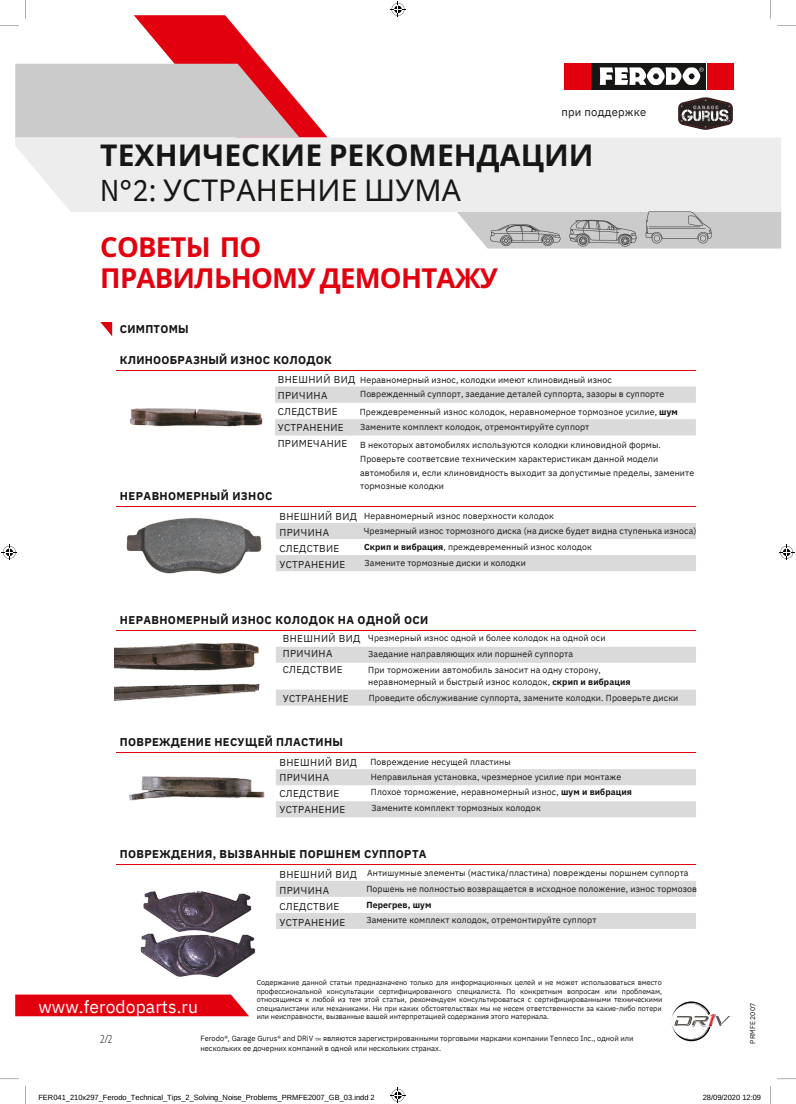
<style>
.page{position:relative;width:796px;height:1104px;background:#fff}
.page>*{position:absolute;margin:0;border:0;box-sizing:border-box;transform-origin:0 0}
.t1{font:700 30px "Noto Sans";color:#171615}
.t2{font:30px "Noto Sans";letter-spacing:.005em;color:#171615}
.t3{font:700 27.5px "Noto Sans";letter-spacing:-.03em;color:#e3000e}
.t4{font:17.5px "IBM Plex Sans";letter-spacing:.005em;color:#fff}
.t5{font:700 11.25px "IBM Plex Sans";letter-spacing:.03em;color:#171615}
.t6{font:11.25px "IBM Plex Sans";letter-spacing:.02em;color:#171615}
.t7{font:300 11.25px "Open Sans Condensed";color:#171615}
.t8{font:10px/15.9px "IBM Plex Sans";letter-spacing:.03em;color:#171615}
.t9{font:8.75px/13.9px "IBM Plex Sans";letter-spacing:.01em;color:#171615}
.t10{font:700 8.75px "IBM Plex Sans";letter-spacing:.01em;color:#171615}
.t11{font:7.5px "IBM Plex Sans";letter-spacing:-.005em;color:#171615}
.t12{font:7.5px "Arimo";color:#000}
.t13{font:7.25px/8.5px "IBM Plex Sans";letter-spacing:-.005em;color:#171615;text-align:justify}
.t14{font:6.88px "IBM Plex Sans";letter-spacing:.045em;color:#171615}
.t15{font:4.38px "IBM Plex Sans";color:#171615}
.s1{font-family:"IBM Plex Sans Cond"}
.s2{font-weight:700}
</style>
<div class="page">
<div style="left:592px;top:63px;width:114px;height:26px;background:#171615"></div>
<div style="left:564px;top:63px;width:27px;height:26px;background:#e3000e"></div>
<div style="left:707px;top:63px;width:26px;height:26px;background:#e3000e"></div>
<svg style="left:600px;top:67px;width:104px;height:18px"></svg>
<div style="left:719px;top:212px;width:62px;height:36px;background:#cbcbcb"></div>
<div style="left:15px;top:137px;width:766px;height:75px;background:#ededed"></div>
<img style="left:441px;top:199px;width:127px;height:50px">
<img style="left:564px;top:209px;width:27px;height:40px">
<img style="left:591px;top:205px;width:128px;height:44px">
<svg style="left:100px;top:322px;width:12px;height:14px"></svg>
<svg style="left:678px;top:97px;width:55px;height:33px"></svg>
<svg style="left:672px;top:1001px;width:60px;height:40px"></svg>
<hr style="left:116px;top:370px;width:160px;height:1px;background:#e3000e">
<hr style="left:276px;top:370px;width:85px;height:1px;background:#e3000e">
<hr style="left:361px;top:370px;width:335px;height:1px;background:#e3000e">
<img style="left:129px;top:386px;width:148px;height:50px">
<svg style="left:277px;top:523px;width:419px;height:48px"></svg>
<hr style="left:116px;top:506px;width:160px;height:1px;background:#e3000e">
<hr style="left:276px;top:506px;width:85px;height:1px;background:#e3000e">
<hr style="left:361px;top:506px;width:335px;height:1px;background:#e3000e">
<img style="left:126px;top:518px;width:151px;height:56px">
<svg style="left:277px;top:647px;width:419px;height:58px"></svg>
<hr style="left:116px;top:630px;width:160px;height:1px;background:#e3000e">
<hr style="left:276px;top:630px;width:85px;height:1px;background:#e3000e">
<hr style="left:361px;top:630px;width:335px;height:1px;background:#e3000e">
<img style="left:115px;top:643px;width:162px;height:63px">
<svg style="left:277px;top:769px;width:419px;height:48px"></svg>
<hr style="left:116px;top:752px;width:160px;height:1px;background:#e3000e">
<hr style="left:276px;top:752px;width:85px;height:1px;background:#e3000e">
<hr style="left:361px;top:752px;width:335px;height:1px;background:#e3000e">
<img style="left:129px;top:769px;width:148px;height:49px">
<svg style="left:277px;top:881px;width:419px;height:48px"></svg>
<hr style="left:116px;top:864px;width:160px;height:1px;background:#e3000e">
<hr style="left:276px;top:864px;width:85px;height:1px;background:#e3000e">
<hr style="left:361px;top:864px;width:335px;height:1px;background:#e3000e">
<img style="left:140px;top:881px;width:137px;height:97px">
<svg style="left:15px;top:994px;width:234px;height:22px;background:#e4101d"></svg>
<svg style="left:770px;top:0;width:1px;height:19px"></svg>
<svg style="left:0;top:0;width:328px;height:137px"></svg>
<svg style="left:777px;top:25px;width:19px;height:1px"></svg>
<svg style="left:0;top:1078px;width:19px;height:1px"></svg>
<svg style="left:777px;top:1078px;width:19px;height:1px"></svg>
<svg style="left:25px;top:1086px;width:1px;height:17px"></svg>
<svg style="left:770px;top:1086px;width:1px;height:17px"></svg>
<svg style="left:390px;top:2px;width:15px;height:15px"></svg>
<svg style="left:390px;top:1087px;width:15px;height:15px"></svg>
<svg style="left:2px;top:545px;width:15px;height:15px"></svg>
<svg style="left:779px;top:545px;width:15px;height:15px"></svg>
<p class="t6" style="left:561px;top:105px;width:86px">при поддержке</p>
<p class="t1" style="left:100px;top:133px;width:495px">ТЕХНИЧЕСКИЕ РЕКОМЕНДАЦИИ</p>
<p class="t2" style="left:100px;top:169px;width:362px"><span class="s1">N°2:</span> УСТРАНЕНИЕ ШУМА</p>
<p class="t3" style="left:100px;top:227px;width:163px">СОВЕТЫ ПО</p>
<p class="t3" style="left:100px;top:258px;width:399px">ПРАВИЛЬНОМУ ДЕМОНТАЖУ</p>
<p class="t5" style="left:120px;top:321px;width:70px">СИМПТОМЫ</p>
<p class="t5" style="left:120px;top:352px;width:213px">КЛИНООБРАЗНЫЙ ИЗНОС КОЛОДОК</p>
<p class="t8" style="left:278px;top:372px;width:79px">ВНЕШНИЙ ВИД<br>ПРИЧИНА</p>
<p class="t8" style="left:278px;top:403px;width:61px">СЛЕДСТВИЕ</p>
<p class="t8" style="left:278px;top:419px;width:67px">УСТРАНЕНИЕ</p>
<p class="t8" style="left:278px;top:435px;width:71px">ПРИМЕЧАНИЕ</p>
<p class="t9" style="left:360px;top:373px;width:253px">Неравномерный износ, колодки имеют клиновидный износ</p>
<p class="t9" style="left:360px;top:387px;width:306px">Поврежденный суппорт, заедание деталей суппорта, зазоры в суппорте</p>
<p class="t9" style="left:360px;top:404px;width:319px">Преждевременный износ колодок, неравномерное тормозное усилие, <span class="s2">шум</span></p>
<p class="t9" style="left:360px;top:420px;width:231px">Замените комплект колодок, отремонтируйте суппорт</p>
<p class="t9" style="left:360px;top:437px;width:335px">В некоторых автомобилях используются колодки клиновидной формы.<br>Проверьте соответсвие техническим характеристикам данной модели автомобиля и, если клиновидность выходит за допустимые пределы, замените тормозные колодки</p>
<p class="t5" style="left:120px;top:488px;width:154px">НЕРАВНОМЕРНЫЙ ИЗНОС</p>
<p class="t8" style="left:279px;top:508px;width:79px">ВНЕШНИЙ ВИД<br>ПРИЧИНА</p>
<p class="t8" style="left:279px;top:540px;width:61px">СЛЕДСТВИЕ</p>
<p class="t8" style="left:279px;top:556px;width:67px">УСТРАНЕНИЕ</p>
<p class="t9" style="left:364px;top:508px;width:191px">Неравномерный износ поверхности колодок</p>
<p class="t9" style="left:364px;top:523px;width:334px">Чрезмерный износ тормозного диска (на диске будет видна ступенька износа)</p>
<p class="t9" style="left:364px;top:539px;width:229px"><span class="s2">Скрип и вибрация</span>, преждевременный износ колодок</p>
<p class="t9" style="left:365px;top:556px;width:163px">Замените тормозные диски и колодки</p>
<p class="t5" style="left:120px;top:612px;width:310px">НЕРАВНОМЕРНЫЙ ИЗНОС КОЛОДОК НА ОДНОЙ ОСИ</p>
<p class="t8" style="left:283px;top:630px;width:79px">ВНЕШНИЙ ВИД<br>ПРИЧИНА</p>
<p class="t8" style="left:283px;top:661px;width:61px">СЛЕДСТВИЕ</p>
<p class="t8" style="left:283px;top:690px;width:67px">УСТРАНЕНИЕ</p>
<p class="t9" style="left:368px;top:630px;width:239px">Чрезмерный износ одной и более колодок на одной оси</p>
<p class="t9" style="left:368px;top:647px;width:206px">Заедание направляющих или поршней суппорта</p>
<p class="t9" style="left:368px;top:664px;width:264px;line-height:11.6px">При торможении автомобиль заносит на одну сторону, неравномерный и быстрый износ колодок, <span class="s2">скрип и вибрация</span></p>
<p class="t9" style="left:369px;top:690px;width:311px">Проведите обслуживание суппорта, замените колодки. Проверьте диски</p>
<p class="t5" style="left:120px;top:734px;width:225px">ПОВРЕЖДЕНИЕ НЕСУЩЕЙ ПЛАСТИНЫ</p>
<p class="t8" style="left:279px;top:754px;width:79px">ВНЕШНИЙ ВИД<br>ПРИЧИНА</p>
<p class="t8" style="left:279px;top:785px;width:61px">СЛЕДСТВИЕ</p>
<p class="t8" style="left:279px;top:801px;width:67px">УСТРАНЕНИЕ</p>
<p class="t9" style="left:370px;top:755px;width:142px">Повреждение несущей пластины</p>
<p class="t9" style="left:371px;top:770px;width:252px">Неправильная установка, чрезмерное усилие при монтаже</p>
<p class="t9" style="left:371px;top:785px;width:263px">Плохое торможение, неравномерный износ, <span class="s2">шум и вибрация</span></p>
<p class="t9" style="left:372px;top:800px;width:171px">Замените комплект тормозных колодок</p>
<p class="t5" style="left:120px;top:846px;width:308px">ПОВРЕЖДЕНИЯ, ВЫЗВАННЫЕ ПОРШНЕМ СУППОРТА</p>
<p class="t8" style="left:279px;top:866px;width:79px">ВНЕШНИЙ ВИД<br>ПРИЧИНА</p>
<p class="t8" style="left:279px;top:898px;width:61px">СЛЕДСТВИЕ</p>
<p class="t8" style="left:279px;top:914px;width:67px">УСТРАНЕНИЕ</p>
<p class="t9" style="left:367px;top:866px;width:323px">Антишумные элементы (мастика/пластина) повреждены поршнем суппорта</p>
<p class="t9" style="left:366px;top:881px;width:332px">Поршень не полностью возвращается в исходное положение, износ тормозов</p>
<p class="t10" style="left:366px;top:899px;width:66px">Перегрев, шум</p>
<p class="t9" style="left:366px;top:912px;width:232px">Замените комплект колодок, отремонтируйте суппорт</p>
<p class="t13" style="left:257px;top:978px;width:407px">Содержание данной статьи предназначено только для информационных целей и не может использоваться вместо профессиональной консультации сертифицированного специалиста. По конкретным вопросам или проблемам, относящимся к любой из тем этой статьи, рекомендуем консультироваться с сертифицированными техническими специалистами или механиками. Ни при каких обстоятельствах мы не несем ответственности за какие-либо потери или неисправности, вызванные вашей интерпретацией содержания этого материала.</p>
<p class="t11" style="left:323px;top:1032px;width:312px">являются зарегистрированными торговыми марками компании Tenneco Inc., одной или</p>
<p class="t11" style="left:201px;top:1043px;width:242px">нескольких ее дочерних компаний в одной или нескольких странах.</p>
<p class="t4" style="left:38px;top:994px;width:161px">www.ferodoparts.ru</p>
<p class="t7" style="left:100px;top:1031px;width:14px">2/2</p>
<p class="t11" style="left:201px;top:1033px;width:114px">Ferodo®, Garage Gurus® and DRiV</p>
<p class="t15" style="left:315px;top:1036px;width:8px">TM</p>
<p class="t14" style="left:748px;top:1043px;width:42px;rotate:-90deg">PRMFE2007</p>
<p class="t12" style="left:38px;top:1092px;width:338px">FER041_210x297_Ferodo_Technical_Tips_2_Solving_Noise_Problems_PRMFE2007_GB_03.indd 2</p>
<p class="t12" style="left:703px;top:1092px;width:60px">28/09/2020 12:09</p>
</div>
